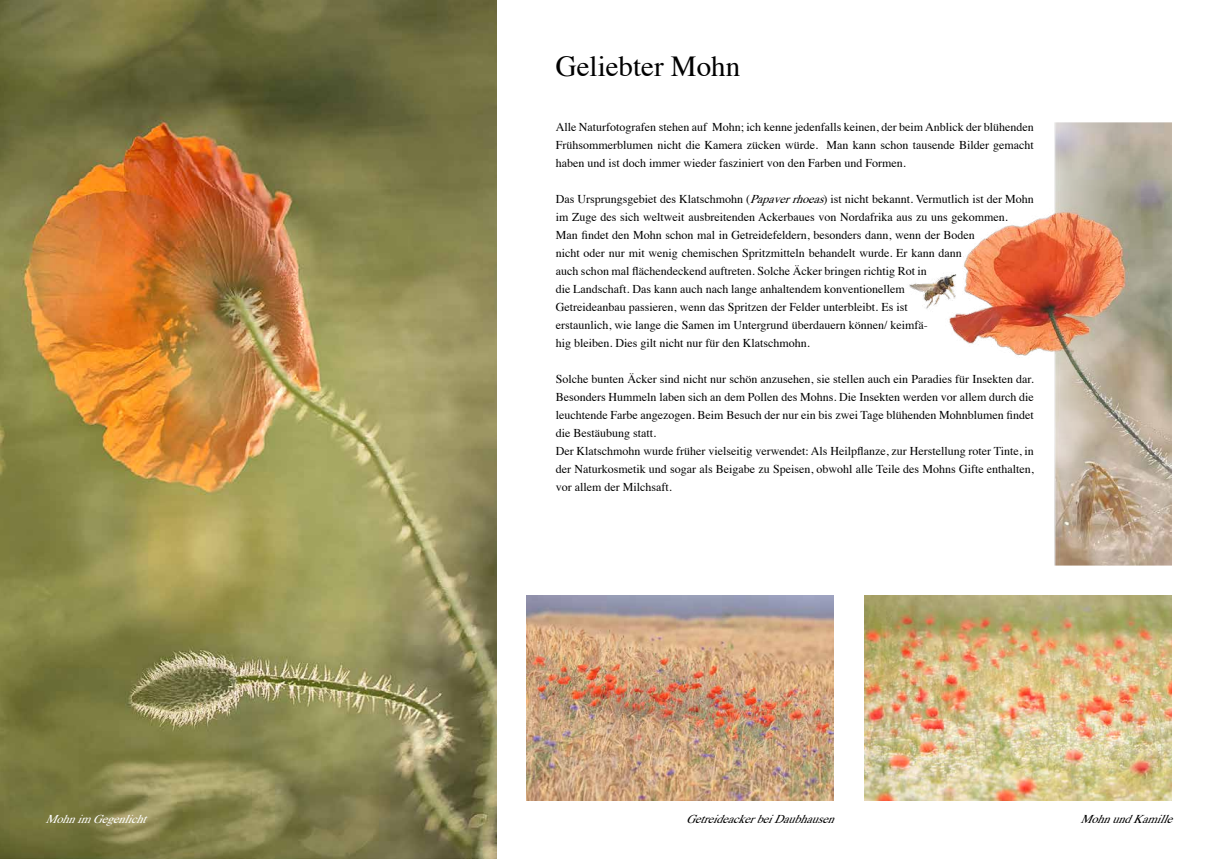
<style>
.page{position:relative;width:1208px;height:859px;background:#fff}
.page>*{position:absolute;margin:0;border:0;box-sizing:border-box;transform-origin:0 0}
.t1{font:29px "Times";color:#000}
.t2{font:12px/18px "Times";color:#000}
.t3{font:italic 12px "Times";color:#000}
.t4{font:italic 12px "Times";color:#fff}
.s1{font-style:italic}
</style>
<div class="page">
<img style="left:909px;top:122px;width:263px;height:444px">
<img style="left:0;top:0;width:496px;height:859px">
<img style="left:865px;top:595px;width:307px;height:205px">
<img style="left:526px;top:596px;width:307px;height:204px">
<p class="t4" style="left:45px;top:808px;width:111px">MohnimGegenlicht</p>
<h1 class="t1" style="left:556px;top:39px;width:186px">Geliebter Mohn</h1>
<p class="t2" style="left:556px;top:117px;width:480px;text-align:justify">Alle Naturfotografen stehen auf Mohn; ich kenne jedenfalls keinen, der beim Anblick der blühenden Frühsommerblumen nicht die Kamera zücken würde. Man kann schon tausende Bilder gemacht haben und ist doch immer wieder fasziniert von den Farben und Formen.</p>
<p class="t2" style="left:556px;top:189px;width:479px">Das Ursprungsgebiet des Klatschmohn (<span class="s1">Papaverrhoeas</span>) ist nicht bekannt. Vermutlich ist der Mohn im Zuge des sich weltweit ausbreitenden Ackerbaues von Nordafrika aus zu uns gekommen.<br>Man findet den Mohn schon mal in Getreidefeldern, besonders dann, wenn der Boden<br>nicht oder nur mit wenig chemischen Spritzmitteln behandelt wurde. Er kann dann<br>auch schon mal flächendeckend auftreten. Solche Äcker bringen richtig Rot in<br>die Landschaft. Das kann auch nach lange anhaltendem konventionellem<br>Getreideanbau passieren, wenn das Spritzen der Felder unterbleibt. Es ist<br>erstaunlich, wie lange die Samen im Untergrund überdauern können/ keimfä-<br>hig bleiben. Dies gilt nicht nur für den Klatschmohn.</p>
<p class="t2" style="left:556px;top:369px;width:480px">Solche bunten Äcker sind nicht nur schön anzusehen, sie stellen auch ein Paradies für Insekten dar.<br>Besonders Hummeln laben sich an dem Pollen des Mohns. Die Insekten werden vor allem durch die leuchtende Farbe angezogen. Beim Besuch der nur ein bis zwei Tage blühenden Mohnblumen findet die Bestäubung statt.<br>Der Klatschmohn wurde früher vielseitig verwendet: Als Heilpflanze, zur Herstellung roter Tinte, in der Naturkosmetik und sogar als Beigabe zu Speisen, obwohl alle Teile des Mohns Gifte enthalten, vor allem der Milchsaft.</p>
<p class="t3" style="left:686px;top:808px;width:158px">GetreideackerbeiDaubhausen</p>
<p class="t3" style="left:1080px;top:808px;width:102px">MohnundKamille</p>
</div>
